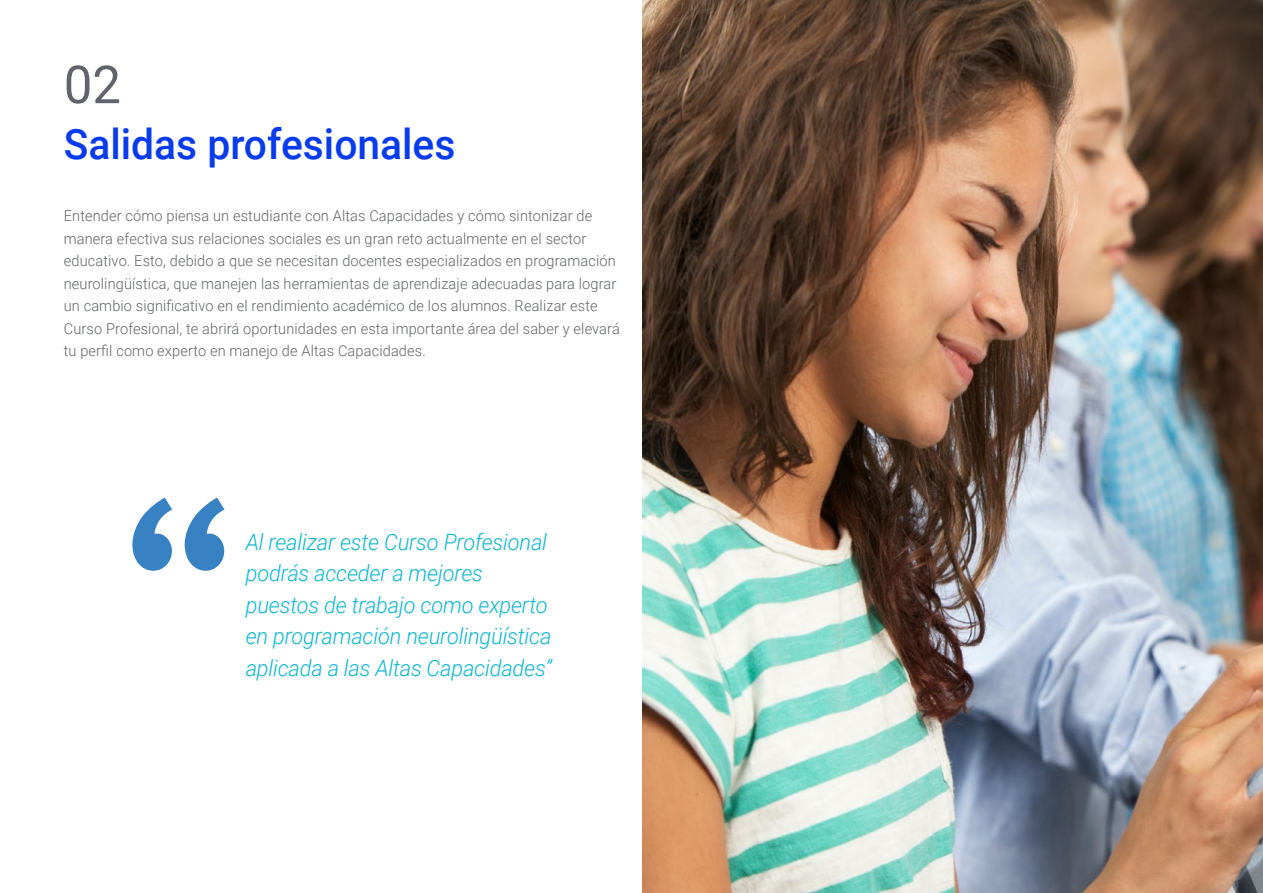
<style>
.page{position:relative;width:1263px;height:893px;background:#fff}
.page>*{position:absolute;margin:0;border:0;box-sizing:border-box;transform-origin:0 0}
.t1{font:52.5px "Roboto";color:#61646a}
.t2{font:500 42px "Roboto";color:#083bee}
.t3{font:italic 300 22.5px/31.5px "Roboto";letter-spacing:-.01em;color:#0fb6cf}
.t4{font:300 15px/22.5px "Roboto";letter-spacing:.01em;color:#61646a}
</style>
<div class="page">
<img style="left:642px;top:0;width:621px;height:893px">
<svg style="left:132px;top:497px;width:92px;height:74px"></svg>
<h1 class="t1" style="left:64px;top:48px;width:59px">02</h1>
<h2 class="t2" style="left:64px;top:115px;width:393px">Salidas profesionales</h2>
<p class="t4" style="left:64px;top:204px;width:557px">Entender cómo piensa un estudiante con Altas Capacidades y cómo sintonizar de manera efectiva sus relaciones sociales es un gran reto actualmente en el sector educativo. Esto, debido a que se necesitan docentes especializados en programación neurolingüística, que manejen las herramientas de aprendizaje adecuadas para lograr un cambio significativo en el rendimiento académico de los alumnos. Realizar este Curso Profesional, te abrirá oportunidades en esta importante área del saber y elevará tu perfil como experto en manejo de Altas Capacidades.</p>
<h3 class="t3" style="left:246px;top:525px;width:308px">Al realizar este Curso Profesional podrás acceder a mejores puestos de trabajo como experto en programación neurolingüística aplicada a las Altas Capacidades”</h3>
</div>
